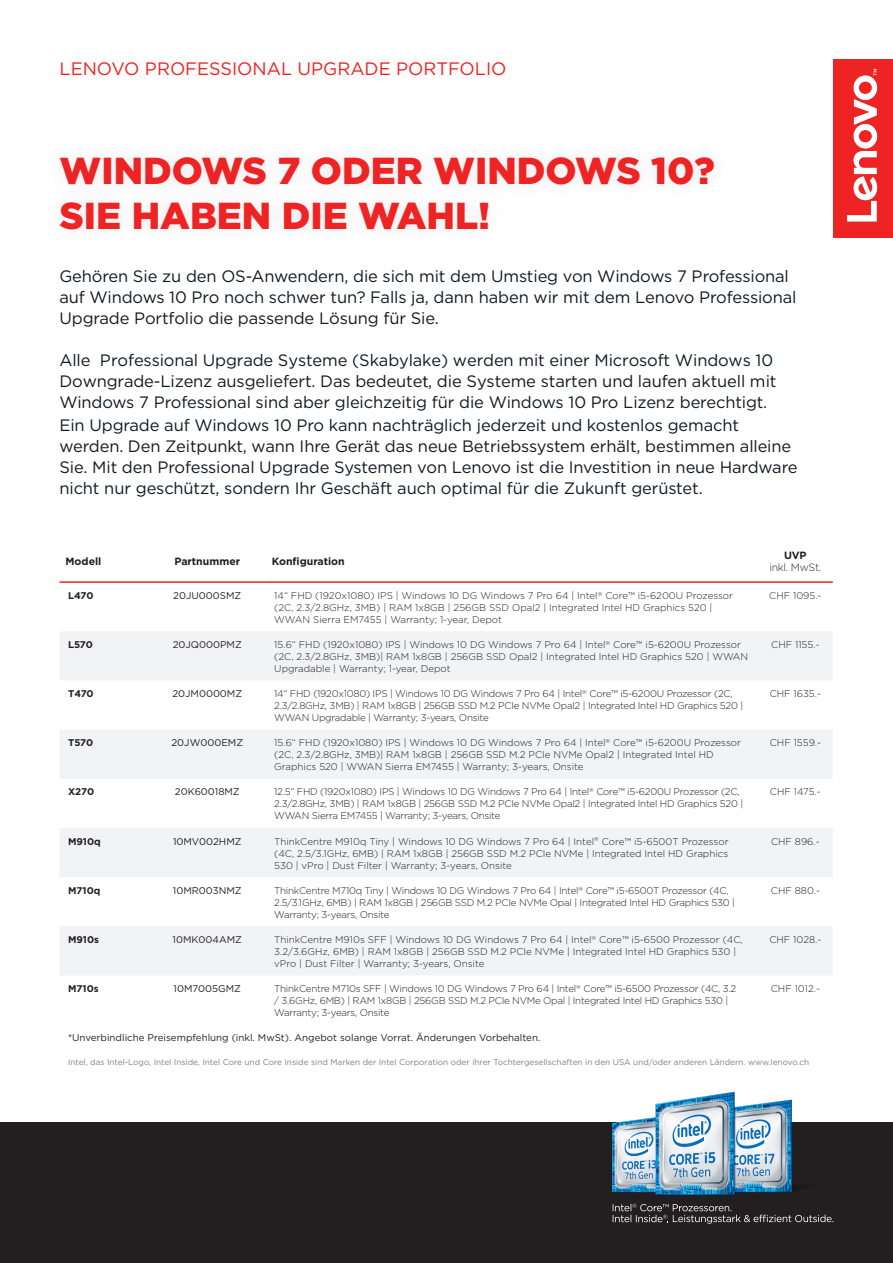
<style>
.page{position:relative;width:893px;height:1263px;background:#fff}
.page>*{position:absolute;margin:0;border:0;box-sizing:border-box;transform-origin:0 0}
.t1{font:900 37.5px "Gotham";color:#ee2323}
.t2{font:18px "Gotham";color:#ee2323}
.t3{font:16.5px/21.3px "Gotham";letter-spacing:-.01em;color:#101a21}
.t4{font:700 10.5px "Gotham";color:#231f20}
.t5{font:300 10.5px "Gotham";letter-spacing:-.025em;color:#231f20}
.t6{font:300 9.75px/12px "Gotham";letter-spacing:-.025em;color:#231f20}
.t7{font:300 9.75px/12px "Gotham";color:#231f20}
.t8{font:9.75px "Gotham";color:#231f20}
.t9{font:700 9.75px "Gotham";color:#231f20}
.t10{font:8.25px "Gotham";color:#808285}
.s1{font-family:"Calibri";font-size:18px}
</style>
<div class="page">
<div style="left:0;top:1122px;width:893px;height:141px;background:#231f20"></div>
<svg style="left:60px;top:632px;width:773px;height:343px;fill:#f2f3f4"></svg>
<hr style="left:60px;top:581px;width:89px;height:2px;background:#ee2323">
<hr style="left:149px;top:581px;width:117px;height:2px;background:#ee2323">
<hr style="left:266px;top:581px;width:492px;height:2px;background:#ee2323">
<hr style="left:758px;top:581px;width:75px;height:2px;background:#ee2323">
<div style="left:833px;top:60px;width:60px;height:178px;background:#ee2323"></div>
<svg style="left:847px;top:69px;width:30px;height:153px"></svg>
<img style="left:613px;top:1091px;width:179px;height:104px">
<svg style="left:613px;top:1204px;width:220px;height:20px"></svg>
<p class="t2" style="left:60px;top:58px;width:448px">LENOVO PROFESSIONAL UPGRADE PORTFOLIO</p>
<p class="t1" style="left:60px;top:145px;width:657px">WINDOWS 7 ODER WINDOWS 10?</p>
<p class="t1" style="left:60px;top:190px;width:432px">SIE HABEN DIE WAHL!</p>
<p class="t3" style="left:60px;top:265px;width:738px">Gehören Sie zu den OS-Anwendern, die sich mit dem Umstieg von Windows 7 Professional auf Windows 10 Pro noch schwer tun? Falls ja, dann haben wir mit dem Lenovo Professional<br>Upgrade Portfolio die passende Lösung für Sie.</p>
<p class="t3" style="left:60px;top:349px;width:740px">Alle Professional Upgrade Systeme (Skabylake) werden mit einer Microsoft Windows 10<br>Downgrade-Lizenz ausgeliefert. Das bedeute<span class="s1">t</span>, die Systeme starten und laufen aktuell mit Windows 7 Professional sind aber gleichzeitig für die Windows 10 Pro Lizenz berechtigt.<br>Ein Upgrade auf Windows 10 Pro kann nachträglich jederzeit und kostenlos gemacht werden. Den Zeitpunkt, wann Ihre Gerät das neue Betriebssystem erhält, bestimmen alleine Sie. Mit den Professional Upgrade Systemen von Lenovo ist die Investition in neue Hardware nicht nur geschützt, sondern Ihr Geschäft auch optimal für die Zukunft gerüstet.</p>
<p class="t4" style="left:66px;top:555px;width:37px">Modell</p>
<p class="t4" style="left:174px;top:555px;width:67px">Partnummer</p>
<p class="t4" style="left:272px;top:555px;width:75px">Konfiguration</p>
<p class="t4" style="left:784px;top:549px;width:24px">UVP</p>
<p class="t5" style="left:769px;top:562px;width:53px">inkl. MwSt.</p>
<p class="t9" style="left:68px;top:590px;width:27px">L470</p>
<p class="t8" style="left:173px;top:590px;width:69px">20JU000SMZ</p>
<p class="t7" style="left:274px;top:589px;width:460px">14“ FHD (1920x1080) IPS | Windows 10 DG Windows 7 Pro 64 | Intel<sup>®</sup> Core™ i5-6200U Prozessor (2C, 2.3/2.8GHz, 3MB) | RAM 1x8GB | 256GB SSD Opal2 | Integrated Intel HD Graphics 520 |<br>WWAN Sierra EM7455 | Warranty; 1-year, Depot</p>
<p class="t6" style="left:769px;top:589px;width:54px">CHF 1095.-</p>
<p class="t9" style="left:68px;top:639px;width:26px">L570</p>
<p class="t8" style="left:173px;top:639px;width:71px">20JQ000PMZ</p>
<p class="t7" style="left:274px;top:638px;width:476px">15.6“ FHD (1920x1080) IPS | Windows 10 DG Windows 7 Pro 64 | Intel<sup>®</sup> Core™ i5-6200U Prozessor (2C, 2.3/2.8GHz, 3MB)| RAM 1x8GB | 256GB SSD Opal2 | Integrated Intel HD Graphics 520 | WWAN<br>Upgradable | Warranty; 1-year, Depot</p>
<p class="t6" style="left:771px;top:638px;width:50px">CHF 1155.-</p>
<p class="t9" style="left:68px;top:688px;width:27px">T470</p>
<p class="t8" style="left:172px;top:688px;width:71px">20JM0000MZ</p>
<p class="t6" style="left:274px;top:687px;width:470px">14“ FHD (1920x1080) IPS | Windows 10 DG Windows 7 Pro 64 | Intel<sup>®</sup> Core™ i5-6200U Prozessor (2C,<br>2.3/2.8GHz, 3MB) | RAM 1x8GB | 256GB SSD M.2 PCIe NVMe Opal2 | Integrated Intel HD Graphics 520 |<br>WWAN Upgradable | Warranty; 3-years, Onsite</p>
<p class="t6" style="left:770px;top:687px;width:53px">CHF 1635.-</p>
<p class="t9" style="left:68px;top:737px;width:27px">T570</p>
<p class="t8" style="left:171px;top:737px;width:73px">20JW000EMZ</p>
<p class="t7" style="left:274px;top:737px;width:468px">15.6“ FHD (1920x1080) IPS | Windows 10 DG Windows 7 Pro 64 | Intel<sup>®</sup> Core™ i5-6200U Prozessor (2C, 2.3/2.8GHz, 3MB)| RAM 1x8GB | 256GB SSD M.2 PCIe NVMe Opal2 | Integrated Intel HD<br>Graphics 520 | WWAN Sierra EM7455 | Warranty; 3-years, Onsite</p>
<p class="t6" style="left:770px;top:737px;width:53px">CHF 1559.-</p>
<p class="t9" style="left:68px;top:786px;width:28px">X270</p>
<p class="t8" style="left:175px;top:786px;width:66px">20K60018MZ</p>
<p class="t6" style="left:274px;top:786px;width:470px">12.5“ FHD (1920x1080) IPS | Windows 10 DG Windows 7 Pro 64 | Intel<sup>®</sup> Core™ i5-6200U Prozessor (2C,<br>2.3/2.8GHz, 3MB) | RAM 1x8GB | 256GB SSD M.2 PCIe NVMe Opal2 | Integrated Intel HD Graphics 520 |<br>WWAN Sierra EM7455 | Warranty; 3-years, Onsite</p>
<p class="t6" style="left:770px;top:786px;width:52px">CHF 1475.-</p>
<p class="t9" style="left:68px;top:835px;width:34px">M910q</p>
<p class="t8" style="left:173px;top:836px;width:70px">10MV002HMZ</p>
<p class="t6" style="left:274px;top:835px;width:456px;text-align:justify">ThinkCentre M910q Tiny | Windows 10 DG Windows 7 Pro 64 | Intel<sup>®</sup> Core™ i5-6500T Prozessor (4C, 2.5/3.1GHz, 6MB) | RAM 1x8GB | 256GB SSD M.2 PCIe NVMe | Integrated Intel HD Graphics 530 | vPro | Dust Filter | Warranty; 3-years, Onsite</p>
<p class="t6" style="left:771px;top:835px;width:50px">CHF 896.-</p>
<p class="t9" style="left:68px;top:884px;width:34px">M710q</p>
<p class="t8" style="left:173px;top:885px;width:70px">10MR003NMZ</p>
<p class="t6" style="left:274px;top:884px;width:462px">ThinkCentre M710q Tiny | Windows 10 DG Windows 7 Pro 64 | Intel<sup>®</sup> Core™ i5-6500T Prozessor (4C,<br>2.5/3.1GHz, 6MB) | RAM 1x8GB | 256GB SSD M.2 PCIe NVMe Opal | Integrated Intel HD Graphics 530 |<br>Warranty; 3-years, Onsite</p>
<p class="t6" style="left:771px;top:884px;width:51px">CHF 880.-</p>
<p class="t9" style="left:68px;top:934px;width:33px">M910s</p>
<p class="t8" style="left:173px;top:934px;width:71px">10MK004AMZ</p>
<p class="t7" style="left:274px;top:933px;width:470px">ThinkCentre M910s SFF | Windows 10 DG Windows 7 Pro 64 | Intel<sup>®</sup> Core™ i5-6500 Prozessor (4C,<br>3.2/3.6GHz, 6MB) | RAM 1x8GB | 256GB SSD M.2 PCIe NVMe | Integrated Intel HD Graphics 530 | vPro | Dust Filter | Warranty; 3-years, Onsite</p>
<p class="t6" style="left:769px;top:933px;width:54px">CHF 1028.-</p>
<p class="t9" style="left:68px;top:983px;width:32px">M710s</p>
<p class="t8" style="left:174px;top:983px;width:69px">10M7005GMZ</p>
<p class="t6" style="left:274px;top:982px;width:464px">ThinkCentre M710s SFF | Windows 10 DG Windows 7 Pro 64 | Intel<sup>®</sup> Core™ i5-6500 Prozessor (4C, 3.2 / 3.6GHz, 6MB) | RAM 1x8GB | 256GB SSD M.2 PCIe NVMe Opal | Integrated Intel HD Graphics 530 |<br>Warranty; 3-years, Onsite</p>
<p class="t6" style="left:771px;top:982px;width:51px">CHF 1012.-</p>
<p class="t8" style="left:68px;top:1032px;width:474px">*Unverbindliche Preisempfehlung (inkl. MwSt). Angebot solange Vorrat. Änderungen Vorbehalten.</p>
<p class="t10" style="left:68px;top:1058px;width:743px">Intel, das Intel-Logo, Intel Inside, Intel Core und Core Inside sind Marken der Intel Corporation oder ihrer Tochtergesellschaften in den USA und/oder anderen Ländern. www.lenovo.ch</p>
</div>
